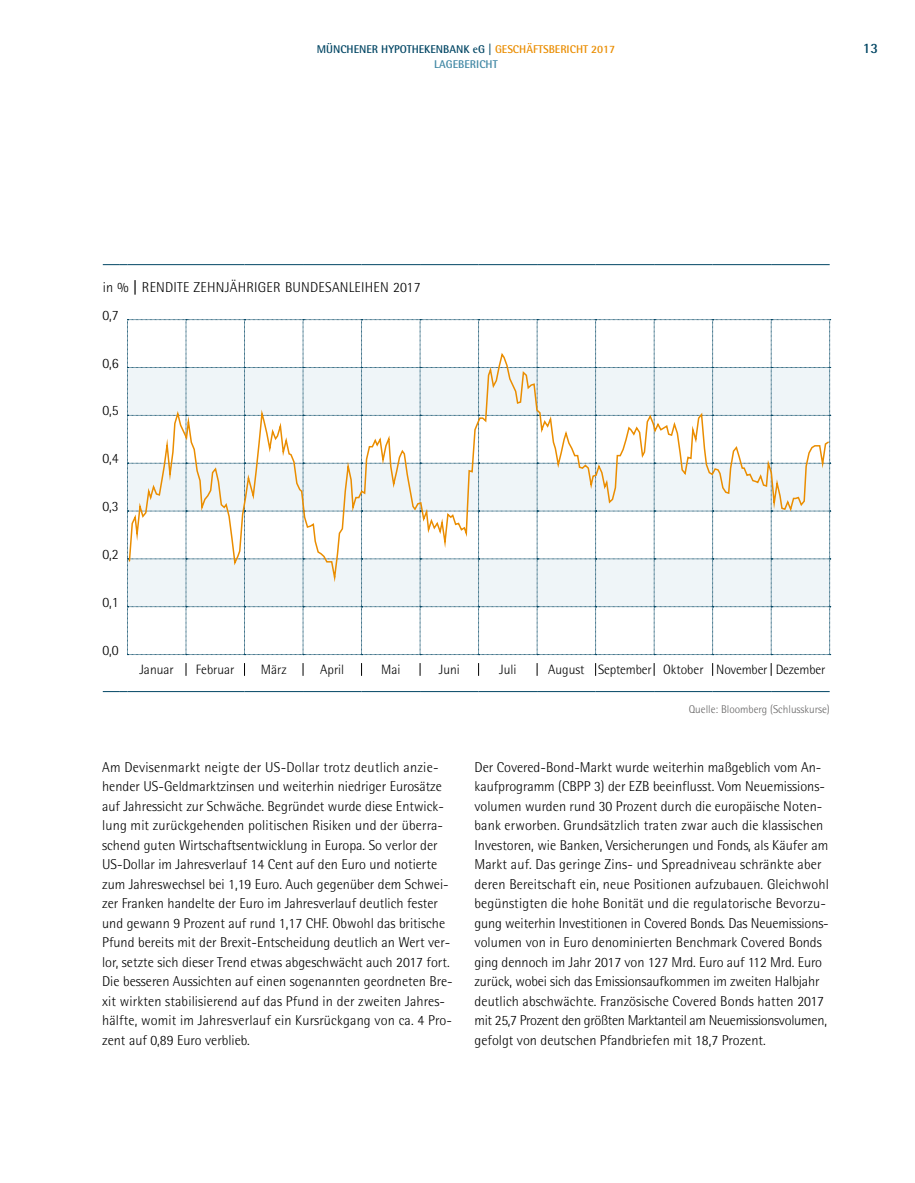
<style>
.page{position:relative;width:915px;height:1183px;background:#fff}
.page>*{position:absolute;margin:0;border:0;box-sizing:border-box;transform-origin:0 0}
.t1{font:300 14.25px/19.5px "Rotis Semi Sans Pro";color:#000}
.t2{font:700 14.25px "Rotis Semi Sans Pro";color:#004563}
.t3{font:300 13.5px "Rotis Semi Sans Pro";color:#000}
.t4{font:700 11.25px "Rotis Semi Sans Pro";color:#004563}
.t5{font:300 11.25px "Rotis Semi Sans Pro";color:#646363}
.t6{font:700 11.25px "Rotis Semi Sans Pro";color:#4087a4}
.s1{color:#ea8d00}
.s2{font-weight:700}
</style>
<div class="page">
<svg style="left:103px;top:264px;width:24px;height:1px"></svg>
<hr style="left:127px;top:264px;width:59px;height:1px;background:#004563">
<hr style="left:186px;top:264px;width:58px;height:1px;background:#004563">
<hr style="left:244px;top:264px;width:59px;height:1px;background:#004563">
<hr style="left:303px;top:264px;width:58px;height:1px;background:#004563">
<hr style="left:361px;top:264px;width:59px;height:1px;background:#004563">
<hr style="left:420px;top:264px;width:58px;height:1px;background:#004563">
<hr style="left:478px;top:264px;width:59px;height:1px;background:#004563">
<hr style="left:537px;top:264px;width:58px;height:1px;background:#004563">
<hr style="left:595px;top:264px;width:59px;height:1px;background:#004563">
<hr style="left:654px;top:264px;width:58px;height:1px;background:#004563">
<hr style="left:712px;top:264px;width:58px;height:1px;background:#004563">
<hr style="left:770px;top:264px;width:59px;height:1px;background:#004563">
<svg style="left:103px;top:691px;width:24px;height:1px"></svg>
<hr style="left:127px;top:691px;width:59px;height:1px;background:#004563">
<hr style="left:186px;top:691px;width:58px;height:1px;background:#004563">
<hr style="left:244px;top:691px;width:59px;height:1px;background:#004563">
<hr style="left:303px;top:691px;width:58px;height:1px;background:#004563">
<hr style="left:361px;top:691px;width:59px;height:1px;background:#004563">
<hr style="left:420px;top:691px;width:58px;height:1px;background:#004563">
<hr style="left:478px;top:691px;width:59px;height:1px;background:#004563">
<hr style="left:537px;top:691px;width:58px;height:1px;background:#004563">
<hr style="left:595px;top:691px;width:59px;height:1px;background:#004563">
<hr style="left:654px;top:691px;width:58px;height:1px;background:#004563">
<hr style="left:712px;top:691px;width:58px;height:1px;background:#004563">
<hr style="left:770px;top:691px;width:59px;height:1px;background:#004563">
<svg style="left:186px;top:663px;width:1px;height:12px"></svg>
<svg style="left:244px;top:663px;width:1px;height:12px"></svg>
<svg style="left:303px;top:663px;width:1px;height:12px"></svg>
<svg style="left:361px;top:663px;width:1px;height:12px"></svg>
<svg style="left:419px;top:663px;width:1px;height:12px"></svg>
<svg style="left:478px;top:663px;width:1px;height:12px"></svg>
<svg style="left:536px;top:663px;width:1px;height:12px"></svg>
<svg style="left:595px;top:663px;width:1px;height:12px"></svg>
<svg style="left:653px;top:663px;width:1px;height:12px"></svg>
<svg style="left:712px;top:663px;width:1px;height:12px"></svg>
<svg style="left:770px;top:663px;width:1px;height:12px"></svg>
<svg style="left:127px;top:319px;width:703px;height:336px"></svg>
<svg style="left:128px;top:351px;width:702px;height:236px"></svg>
<p class="t4" style="left:317px;top:42px;width:300px">MÜNCHENER HYPOTHEKENBANK eG | <span class="s1">GESCHÄFTSBERICHT 2017</span></p>
<p class="t2" style="left:862px;top:39px;width:17px">13</p>
<p class="t6" style="left:434px;top:57px;width:65px">LAGEBERICHT</p>
<p class="t1" style="left:103px;top:277px;width:319px">in % <span class="s2">|</span> RENDITE ZEHNJÄHRIGER BUNDESANLEIHEN 2017</p>
<p class="t1" style="left:102px;top:305px;width:18px">0,7</p>
<p class="t1" style="left:102px;top:353px;width:18px">0,6</p>
<p class="t1" style="left:102px;top:401px;width:18px">0,5</p>
<p class="t1" style="left:102px;top:448px;width:18px">0,4</p>
<p class="t1" style="left:102px;top:496px;width:18px">0,3</p>
<p class="t1" style="left:102px;top:544px;width:18px">0,2</p>
<p class="t1" style="left:102px;top:592px;width:18px">0,1</p>
<p class="t1" style="left:102px;top:640px;width:18px">0,0</p>
<p class="t3" style="left:139px;top:661px;width:36px">Januar</p>
<p class="t3" style="left:196px;top:661px;width:40px">Februar</p>
<p class="t3" style="left:261px;top:661px;width:27px">März</p>
<p class="t3" style="left:320px;top:661px;width:26px">April</p>
<p class="t3" style="left:381px;top:661px;width:21px">Mai</p>
<p class="t3" style="left:438px;top:661px;width:23px">Juni</p>
<p class="t3" style="left:499px;top:661px;width:19px">Juli</p>
<p class="t3" style="left:548px;top:661px;width:278px">August September Oktober November Dezember</p>
<p class="t5" style="left:688px;top:702px;width:142px">Quelle: Bloomberg (Schlusskurse)</p>
<p class="t1" style="left:102px;top:757px;width:352px">Am Devisenmarkt neigte der US-Dollar trotz deutlich anzie&shy;hender US-Geldmarktzinsen und weiterhin niedriger Eurosätze auf Jahressicht zur Schwäche. Begründet wurde diese Entwick&shy;lung mit zurückgehenden politischen Risiken und der überra&shy;schend guten Wirtschaftsentwicklung in Europa. So verlor der US-Dollar im Jahresverlauf 14 Cent auf den Euro und notierte zum Jahreswechsel bei 1,19 Euro. Auch gegenüber dem Schwei&shy;zer Franken handelte der Euro im Jahresverlauf deutlich fester und gewann 9 Prozent auf rund 1,17 CHF. Obwohl das britische Pfund bereits mit der Brexit-Entscheidung deutlich an Wert ver&shy;lor, setzte sich dieser Trend etwas abgeschwächt auch 2017 fort.<br>Die besseren Aussichten auf einen sogenannten geordneten Bre&shy;xit wirkten stabilisierend auf das Pfund in der zweiten Jahres&shy;hälfte, womit im Jahresverlauf ein Kursrückgang von ca. 4 Pro&shy;zent auf 0,89 Euro verblieb.</p>
<p class="t1" style="left:474px;top:757px;width:356px">Der Covered-Bond-Markt wurde weiterhin maßgeblich vom An&shy;kaufprogramm (CBPP 3) der EZB beeinflusst. Vom Neuemissions&shy;volumen wurden rund 30 Prozent durch die europäische Noten&shy;bank erworben. Grundsätzlich traten zwar auch die klassischen Investoren, wie Banken, Versicherungen und Fonds, als Käufer am Markt auf. Das geringe Zins- und Spreadniveau schränkte aber deren Bereitschaft ein, neue Positionen aufzubauen. Gleichwohl begünstigten die hohe Bonität und die regulatorische Bevorzu&shy;gung weiterhin Investitionen in Covered Bonds. Das Neuemissions&shy;volumen von in Euro denominierten Benchmark Covered Bonds ging dennoch im Jahr 2017 von 127 Mrd. Euro auf 112 Mrd. Euro zurück, wobei sich das Emissionsaufkommen im zweiten Halbjahr deutlich abschwächte. Französische Covered Bonds hatten 2017 mit 25,7 Prozent den größten Marktanteil am Neuemissionsvolumen, gefolgt von deutschen Pfandbriefen mit 18,7 Prozent.</p>
</div>
